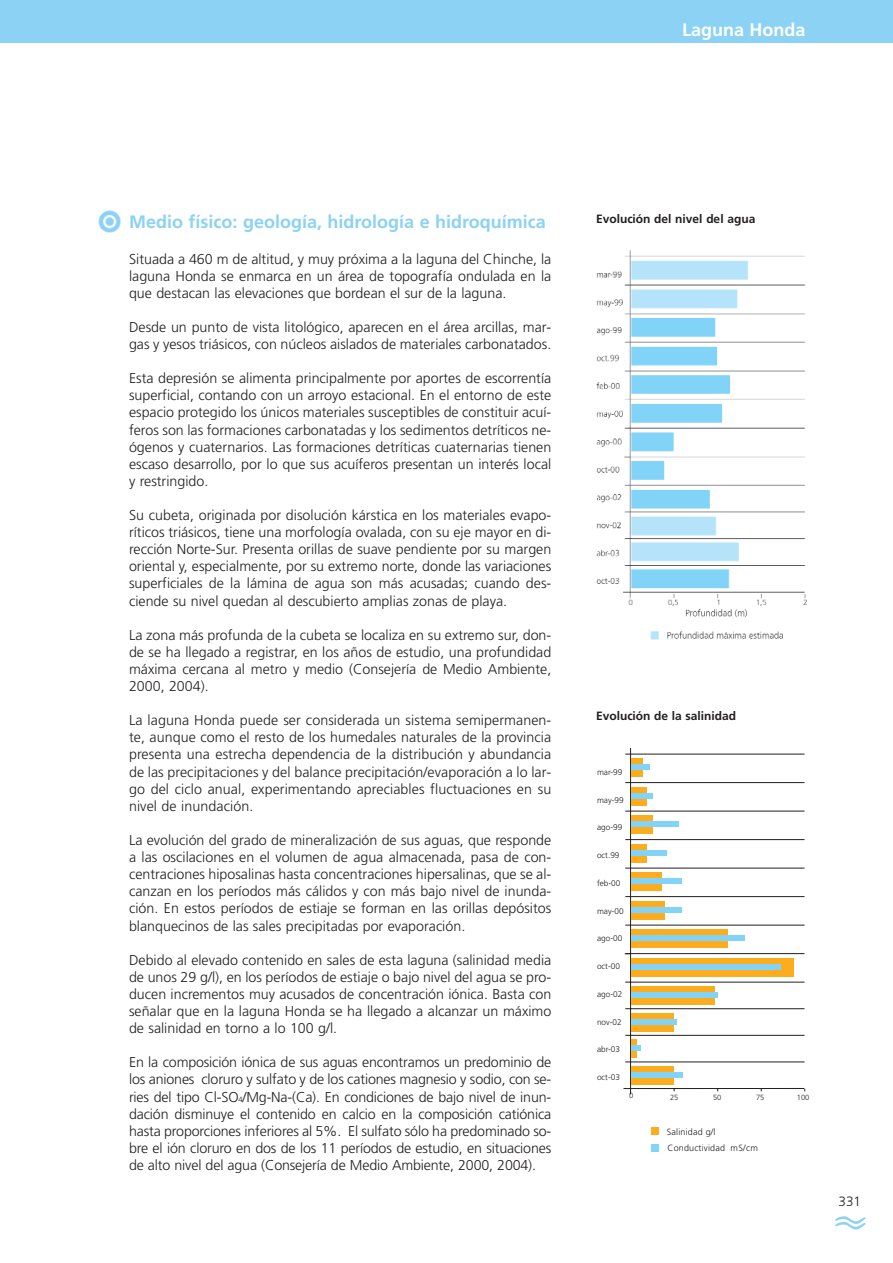
<style>
.page{position:relative;width:893px;height:1263px;background:#fff}
.page>*{position:absolute;margin:0;border:0;box-sizing:border-box;transform-origin:0 0}
.t1{font:700 18px "Frutiger";color:#8bd2f4}
.t2{font:700 18px "Frutiger";color:#fff}
.t3{font:300 14.25px/17.1px "Frutiger";color:#231f20;text-align:justify}
.t4{font:300 13.5px "Frutiger";color:#231f20}
.t5{font:700 12px "Frutiger";color:#231f20}
.t6{font:300 9px/16.8px "Frutiger";letter-spacing:.02em;color:#231f20}
.t7{font:300 8.25px "Frutiger";color:#231f20}
.t8{font:300 7.5px "Frutiger";color:#231f20}
.s1{font-size:7.5px}
</style>
<div class="page">
<div style="left:0;top:0;width:893px;height:43px;background:#8bd2f4"></div>
<svg style="left:835px;top:1216px;width:31px;height:14px"></svg>
<img style="left:98px;top:210px;width:22px;height:22px">
<img style="left:596px;top:251px;width:211px;height:389px">
<hr style="left:630px;top:748px;width:1px;height:346px;background:#231f20">
<hr style="left:625px;top:982px;width:179px;height:1px;background:#231f20">
<hr style="left:625px;top:1008px;width:179px;height:1px;background:#231f20">
<hr style="left:625px;top:1035px;width:179px;height:1px;background:#231f20">
<hr style="left:625px;top:953px;width:179px;height:1px;background:#231f20">
<hr style="left:625px;top:925px;width:179px;height:1px;background:#231f20">
<hr style="left:625px;top:1062px;width:179px;height:1px;background:#231f20">
<hr style="left:625px;top:896px;width:179px;height:1px;background:#231f20">
<hr style="left:625px;top:868px;width:179px;height:1px;background:#231f20">
<hr style="left:625px;top:839px;width:179px;height:1px;background:#231f20">
<hr style="left:625px;top:811px;width:179px;height:1px;background:#231f20">
<hr style="left:625px;top:782px;width:179px;height:1px;background:#231f20">
<hr style="left:625px;top:754px;width:179px;height:1px;background:#231f20">
<hr style="left:623px;top:1088px;width:181px;height:1px;background:#231f20">
<div style="left:651px;top:1127px;width:8px;height:8px;background:#fbad1d"></div>
<div style="left:632px;top:758px;width:11px;height:19px;background:#fbad1d"></div>
<div style="left:651px;top:1144px;width:8px;height:8px;background:#81d4f7"></div>
<div style="left:632px;top:764px;width:18px;height:5px;background:#81d4f7"></div>
<div style="left:632px;top:787px;width:15px;height:18px;background:#fbad1d"></div>
<div style="left:632px;top:793px;width:21px;height:5px;background:#81d4f7"></div>
<div style="left:632px;top:815px;width:21px;height:19px;background:#fbad1d"></div>
<div style="left:632px;top:821px;width:47px;height:5px;background:#81d4f7"></div>
<div style="left:632px;top:844px;width:15px;height:18px;background:#fbad1d"></div>
<div style="left:632px;top:850px;width:35px;height:5px;background:#81d4f7"></div>
<div style="left:632px;top:872px;width:30px;height:19px;background:#fbad1d"></div>
<div style="left:632px;top:878px;width:50px;height:5px;background:#81d4f7"></div>
<div style="left:632px;top:901px;width:33px;height:18px;background:#fbad1d"></div>
<div style="left:632px;top:929px;width:96px;height:19px;background:#fbad1d"></div>
<div style="left:632px;top:935px;width:113px;height:5px;background:#81d4f7"></div>
<div style="left:632px;top:907px;width:50px;height:5px;background:#81d4f7"></div>
<div style="left:632px;top:958px;width:162px;height:18px;background:#fbad1d"></div>
<div style="left:632px;top:964px;width:149px;height:5px;background:#81d4f7"></div>
<div style="left:632px;top:986px;width:83px;height:19px;background:#fbad1d"></div>
<div style="left:632px;top:992px;width:86px;height:5px;background:#81d4f7"></div>
<div style="left:632px;top:1013px;width:42px;height:19px;background:#fbad1d"></div>
<div style="left:632px;top:1019px;width:45px;height:5px;background:#81d4f7"></div>
<div style="left:632px;top:1039px;width:5px;height:18px;background:#fbad1d"></div>
<div style="left:632px;top:1045px;width:9px;height:5px;background:#81d4f7"></div>
<div style="left:632px;top:1066px;width:42px;height:18px;background:#fbad1d"></div>
<div style="left:632px;top:1072px;width:51px;height:5px;background:#81d4f7"></div>
<p class="t2" style="left:682px;top:22px;width:125px">Laguna Honda</p>
<p class="t1" style="left:129px;top:214px;width:418px">Medio físico: geología, hidrología e hidroquímica</p>
<p class="t3" style="left:129px;top:251px;width:424px">Situada a 460 m de altitud, y muy próxima a la laguna del Chinche, la laguna Honda se enmarca en un área de topografía ondulada en la que destacan las elevaciones que bordean el sur de la laguna.</p>
<p class="t3" style="left:129px;top:319px;width:424px">Desde un punto de vista litológico, aparecen en el área arcillas, mar&shy;gas y yesos triásicos, con núcleos aislados de materiales carbonatados.</p>
<p class="t3" style="left:129px;top:371px;width:424px">Esta depresión se alimenta principalmente por aportes de escorrentía superficial, contando con un arroyo estacional. En el entorno de este espacio protegido los únicos materiales susceptibles de constituir acuí&shy;feros son las formaciones carbonatadas y los sedimentos detríticos ne&shy;ógenos y cuaternarios. Las formaciones detríticas cuaternarias tienen escaso desarrollo, por lo que sus acuíferos presentan un interés local y restringido.</p>
<p class="t3" style="left:129px;top:508px;width:424px">Su cubeta, originada por disolución kárstica en los materiales evapo&shy;ríticos triásicos, tiene una morfología ovalada, con su eje mayor en di&shy;rección Norte-Sur. Presenta orillas de suave pendiente por su margen oriental y, especialmente, por su extremo norte, donde las variaciones superficiales de la lámina de agua son más acusadas; cuando des&shy;ciende su nivel quedan al descubierto amplias zonas de playa.</p>
<p class="t3" style="left:129px;top:627px;width:424px">La zona más profunda de la cubeta se localiza en su extremo sur, don&shy;de se ha llegado a registrar, en los años de estudio, una profundidad máxima cercana al metro y medio (Consejería de Medio Ambiente, 2000, 2004).</p>
<p class="t3" style="left:129px;top:713px;width:424px">La laguna Honda puede ser considerada un sistema semipermanen&shy;te, aunque como el resto de los humedales naturales de la provincia presenta una estrecha dependencia de la distribución y abundancia de las precipitaciones y del balance precipitación/evaporación a lo lar&shy;go del ciclo anual, experimentando apreciables fluctuaciones en su nivel de inundación.</p>
<p class="t3" style="left:129px;top:832px;width:424px">La evolución del grado de mineralización de sus aguas, que responde a las oscilaciones en el volumen de agua almacenada, pasa de con&shy;centraciones hiposalinas hasta concentraciones hipersalinas, que se al&shy;canzan en los períodos más cálidos y con más bajo nivel de inunda&shy;ción. En estos períodos de estiaje se forman en las orillas depósitos blanquecinos de las sales precipitadas por evaporación.</p>
<p class="t3" style="left:129px;top:952px;width:424px">Debido al elevado contenido en sales de esta laguna (salinidad media de unos 29 g/l), en los períodos de estiaje o bajo nivel del agua se pro&shy;ducen incrementos muy acusados de concentración iónica. Basta con señalar que en la laguna Honda se ha llegado a alcanzar un máximo de salinidad en torno a lo 100 g/l.</p>
<p class="t3" style="left:129px;top:1055px;width:424px">En la composición iónica de sus aguas encontramos un predominio de los aniones cloruro y sulfato y de los cationes magnesio y sodio, con se&shy;ries del tipo Cl-SO<span class="s1">4</span>/Mg-Na-(Ca). En condiciones de bajo nivel de inun&shy;dación disminuye el contenido en calcio en la composición catiónica hasta proporciones inferiores al 5%. El sulfato sólo ha predominado so&shy;bre el ión cloruro en dos de los 11 períodos de estudio, en situaciones de alto nivel del agua (Consejería de Medio Ambiente, 2000, 2004).</p>
<p class="t5" style="left:596px;top:214px;width:161px">Evolución del nivel del agua</p>
<p class="t5" style="left:596px;top:711px;width:142px">Evolución de la salinidad</p>
<p class="t7" style="left:597px;top:769px;width:27px">mar-99</p>
<p class="t7" style="left:597px;top:796px;width:28px">may-99</p>
<p class="t7" style="left:597px;top:824px;width:27px">ago-99</p>
<p class="t7" style="left:597px;top:852px;width:24px">oct.99</p>
<p class="t7" style="left:597px;top:880px;width:25px">feb-00</p>
<p class="t7" style="left:597px;top:907px;width:28px">may-00</p>
<p class="t7" style="left:597px;top:935px;width:27px">ago-00</p>
<p class="t7" style="left:597px;top:963px;width:24px">oct-00</p>
<p class="t7" style="left:597px;top:991px;width:27px">ago-02</p>
<p class="t7" style="left:597px;top:1018px;width:26px">nov-02</p>
<p class="t7" style="left:597px;top:1046px;width:24px">abr-03</p>
<p class="t7" style="left:597px;top:1074px;width:24px">oct-03</p>
<p class="t8" style="left:629px;top:1092px;width:6px">0</p>
<p class="t8" style="left:756px;top:1094px;width:10px">75</p>
<p class="t8" style="left:797px;top:1094px;width:14px">100</p>
<p class="t6" style="left:667px;top:1124px;width:93px">Salinidad g/l<br>Conductividad mS/cm</p>
<p class="t8" style="left:670px;top:1094px;width:10px">25</p>
<p class="t8" style="left:713px;top:1094px;width:10px">50</p>
<p class="t4" style="left:839px;top:1196px;width:24px">331</p>
</div>
